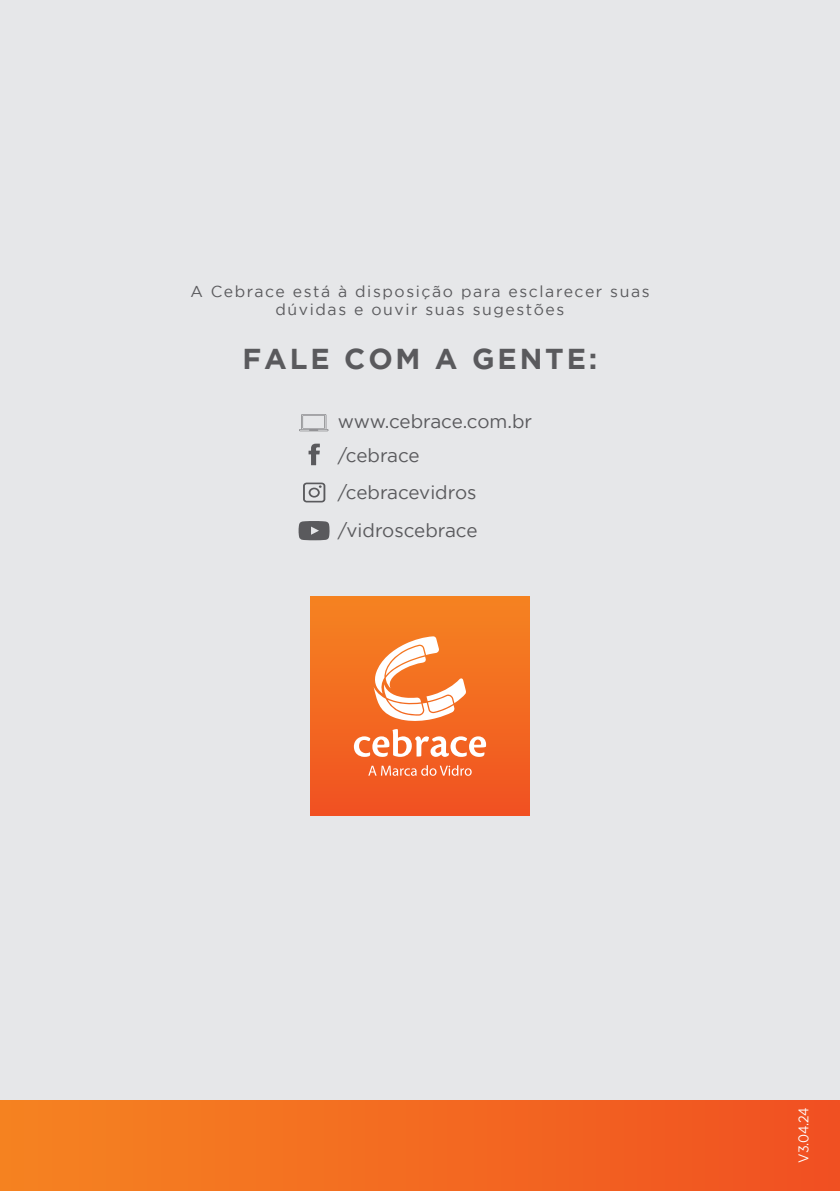
<style>
.page{position:relative;width:840px;height:1191px;background:#fff}
.page>*{position:absolute;margin:0;border:0;box-sizing:border-box;transform-origin:0 0}
.t1{font:700 28.8px "Gotham";letter-spacing:.1em;color:#5a5a5d}
.t2{font:18.8px/33.8px "Gotham";color:#5a5a5d}
.t3{font:15.8px/19px "Gotham";letter-spacing:.1em;color:#5a5a5d;text-align:center}
.t4{font:14px "Gotham";color:#fff;scale:.9 1}
</style>
<div class="page">
<div style="left:0;top:0;width:839px;height:1191px;background:#e6e7e9"></div>
<div style="left:0;top:1100px;width:839px;height:91px;background:linear-gradient(to right,#f58421,#f15022)"></div>
<svg style="left:299px;top:414px;width:29px;height:17px"></svg>
<svg style="left:308px;top:443px;width:12px;height:22px"></svg>
<svg style="left:303px;top:482px;width:22px;height:20px"></svg>
<svg style="left:298px;top:521px;width:31px;height:19px"></svg>
<div style="left:310px;top:597px;width:219px;height:218px;background:linear-gradient(to bottom,#f58421,#f15222)"></div>
<svg style="left:373px;top:636px;width:93px;height:85px;background:#f7a775"></svg>
<svg style="left:353px;top:729px;width:133px;height:28px;background:#f69a6f"></svg>
<svg style="left:368px;top:765px;width:103px;height:11px"></svg>
<p class="t3" style="left:190px;top:281px;width:460px">A Cebrace está à disposição para esclarecer suas dúvidas e ouvir suas sugestões</p>
<h1 class="t1" style="left:242px;top:342px;width:356px">FALE COM A GENTE:</h1>
<p class="t2" style="left:338px;top:404px;width:196px">www.cebrace.com.br /cebrace</p>
<p class="t2" style="left:338px;top:473px;width:141px;line-height:37.8px">/cebracevidros /vidroscebrace</p>
<p class="t4" style="left:795px;top:1162px;width:63px;rotate:-90deg">V3.04.24</p>
</div>
